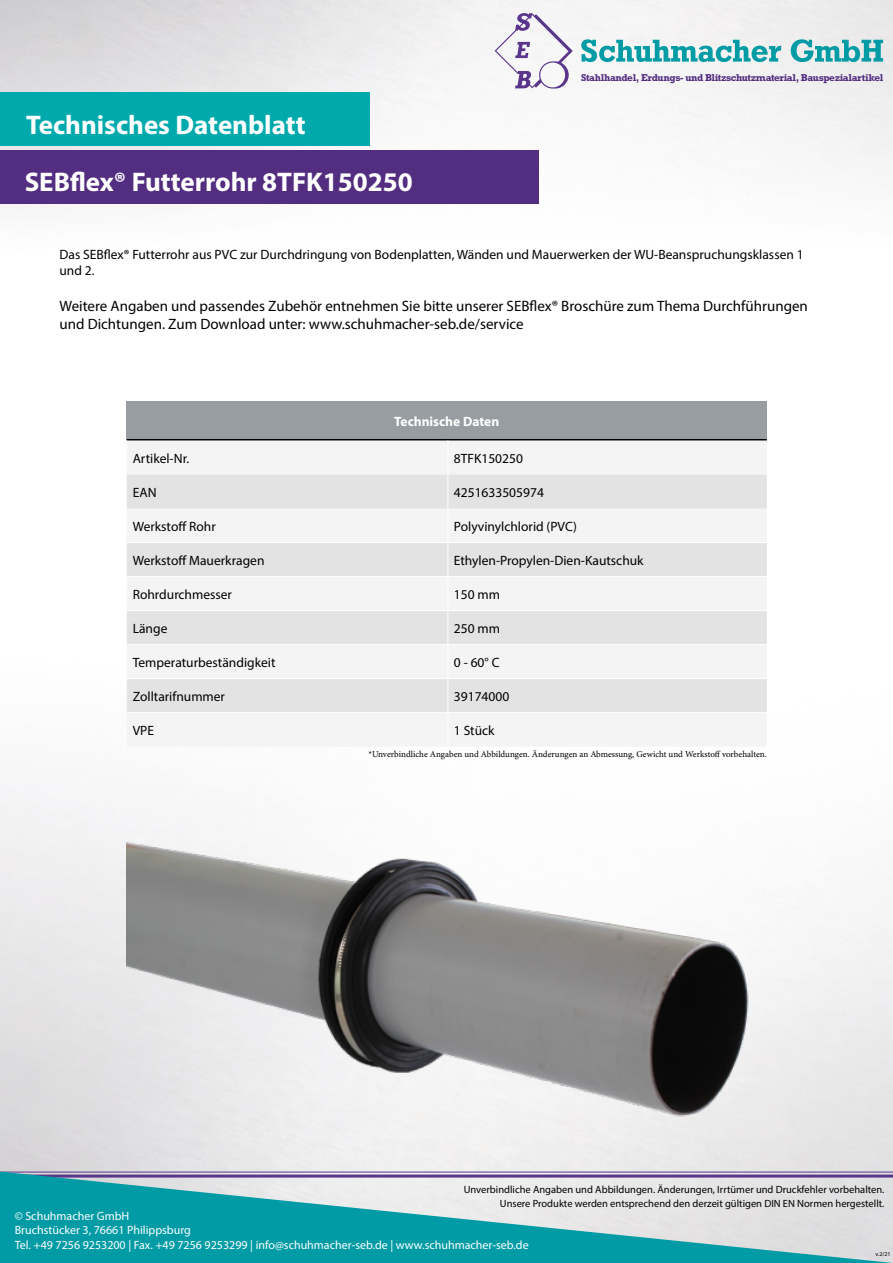
<style>
.page{position:relative;width:893px;height:1263px;background:#fff}
.page>*{position:absolute;margin:0;border:0;box-sizing:border-box;transform-origin:0 0}
.t1{font:700 27px "Myriad Pro";color:#fff}
.t2{font:15px/18px "Myriad Pro";color:#000}
.t3{font:13.5px/16.2px "Myriad Pro";color:#000}
.t4{font:700 13.5px "Myriad Pro";color:#fff}
.t5{font:12px/14.4px "Myriad Pro";color:#fff}
.t6{font:10.5px "Myriad Pro";color:#000}
.t7{font:700 10.05px "Rockwell Std";letter-spacing:-.04em;color:#532d80}
.t8{font:9px "Minion Pro";letter-spacing:-.005em;color:#000}
.t9{font:6px "Myriad Pro";color:#020203}
</style>
<div class="page">
<img style="left:0;top:0;width:893px;height:1171px">
<svg style="left:0;top:1171px;width:893px;height:92px;background:#6db8c1"></svg>
<svg style="left:581px;top:39px;width:302px;height:23px"></svg>
<svg style="left:495px;top:13px;width:78px;height:76px"></svg>
<div style="left:0;top:150px;width:539px;height:53px;background:#532d80"></div>
<div style="left:0;top:92px;width:370px;height:54px;background:#00aaac"></div>
<div style="left:127px;top:401px;width:640px;height:39px;background:#979da0"></div>
<div style="left:127px;top:440px;width:640px;height:307px;background:#f4f4f4"></div>
<svg style="left:127px;top:474px;width:640px;height:238px;fill:#e3e3e3"></svg>
<hr style="left:127px;top:439px;width:321px;height:1px;background:#000">
<hr style="left:448px;top:439px;width:319px;height:1px;background:#000">
<hr style="left:448px;top:440px;width:1px;height:34px;background:#fff">
<hr style="left:448px;top:474px;width:1px;height:34px;background:#fff">
<hr style="left:448px;top:508px;width:1px;height:34px;background:#fff">
<hr style="left:127px;top:542px;width:321px;height:1px;background:#fff">
<hr style="left:448px;top:542px;width:319px;height:1px;background:#fff">
<hr style="left:448px;top:543px;width:1px;height:33px;background:#fff">
<hr style="left:127px;top:576px;width:321px;height:1px;background:#fff">
<hr style="left:448px;top:576px;width:319px;height:1px;background:#fff">
<hr style="left:448px;top:577px;width:1px;height:33px;background:#fff">
<hr style="left:127px;top:610px;width:321px;height:1px;background:#fff">
<hr style="left:448px;top:610px;width:319px;height:1px;background:#fff">
<hr style="left:448px;top:611px;width:1px;height:33px;background:#fff">
<hr style="left:127px;top:644px;width:321px;height:1px;background:#fff">
<hr style="left:448px;top:644px;width:319px;height:1px;background:#fff">
<hr style="left:448px;top:645px;width:1px;height:33px;background:#fff">
<hr style="left:127px;top:678px;width:321px;height:1px;background:#fff">
<hr style="left:448px;top:678px;width:319px;height:1px;background:#fff">
<hr style="left:448px;top:679px;width:1px;height:33px;background:#fff">
<hr style="left:127px;top:712px;width:321px;height:1px;background:#fff">
<hr style="left:448px;top:712px;width:319px;height:1px;background:#fff">
<hr style="left:448px;top:713px;width:1px;height:34px;background:#fff">
<img style="left:126px;top:828px;width:641px;height:313px">
<h1 class="t1" style="left:26px;top:108px;width:281px">Technisches Datenblatt</h1>
<h1 class="t1" style="left:25px;top:165px;width:390px">SEBflex® Futterrohr 8TFK150250</h1>
<p class="t7" style="left:581px;top:72px;width:304px">Stahlhandel, Erdungs- und Blitzschutzmaterial, Bauspezialartikel</p>
<p class="t3" style="left:60px;top:246px;width:746px">Das SEBflex® Futterrohr aus PVC zur Durchdringung von Bodenplatten, Wänden und Mauerwerken der WU-Beanspruchungsklassen 1 und 2.</p>
<p class="t2" style="left:60px;top:297px;width:750px">Weitere Angaben und passendes Zubehör entnehmen Sie bitte unserer SEBflex® Broschüre zum Thema Durchführungen und Dichtungen. Zum Download unter: www.schuhmacher-seb.de/service</p>
<p class="t4" style="left:394px;top:412px;width:107px">Technische Daten</p>
<p class="t3" style="left:133px;top:450px;width:58px">Artikel-Nr.</p>
<p class="t3" style="left:454px;top:450px;width:71px">8TFK150250</p>
<p class="t3" style="left:133px;top:484px;width:25px">EAN</p>
<p class="t3" style="left:454px;top:484px;width:92px">4251633505974</p>
<p class="t3" style="left:133px;top:518px;width:85px">Werkstoff Rohr</p>
<p class="t3" style="left:454px;top:518px;width:125px">Polyvinylchlorid (PVC)</p>
<p class="t3" style="left:133px;top:552px;width:133px">Werkstoff Mauerkragen</p>
<p class="t3" style="left:454px;top:552px;width:191px">Ethylen-Propylen-Dien-Kautschuk</p>
<p class="t3" style="left:133px;top:586px;width:101px">Rohrdurchmesser</p>
<p class="t3" style="left:454px;top:586px;width:48px">150 mm</p>
<p class="t3" style="left:133px;top:620px;width:36px">Länge</p>
<p class="t3" style="left:454px;top:620px;width:48px">250 mm</p>
<p class="t3" style="left:133px;top:654px;width:144px">Temperaturbeständigkeit</p>
<p class="t3" style="left:454px;top:654px;width:47px">0 - 60° C</p>
<p class="t3" style="left:133px;top:688px;width:94px">Zolltarifnummer</p>
<p class="t3" style="left:454px;top:688px;width:57px">39174000</p>
<p class="t3" style="left:133px;top:722px;width:23px">VPE</p>
<p class="t3" style="left:454px;top:722px;width:42px">1 Stück</p>
<p class="t8" style="left:368px;top:748px;width:400px">*Unverbindliche Angaben und Abbildungen. Änderungen an Abmessung, Gewicht und Werkstoff vorbehalten.</p>
<p class="t6" style="left:464px;top:1183px;width:422px">Unverbindliche Angaben und Abbildungen. Änderungen, Irrtümer und Druckfehler vorbehalten.</p>
<p class="t6" style="left:500px;top:1197px;width:386px">Unsere Produkte werden entsprechend den derzeit gültigen DIN EN Normen hergestellt.</p>
<p class="t5" style="left:15px;top:1208px;width:516px">© Schuhmacher GmbH<br>Bruchstücker 3, 76661 Philippsburg<br>Tel. +49 7256 9253200 | Fax. +49 7256 9253299 | info@schuhmacher-seb.de | www.schuhmacher-seb.de</p>
<p class="t9" style="left:875px;top:1250px;width:17px">v.2/21</p>
</div>
